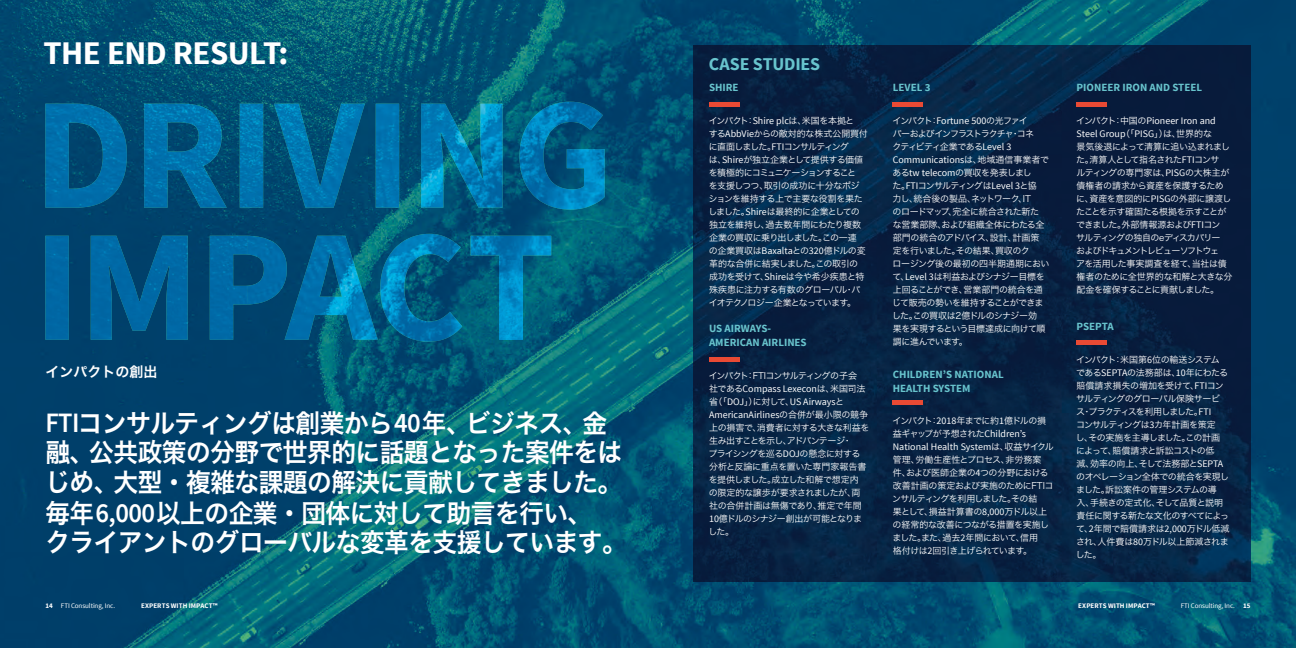
<style>
.page{position:relative;width:1296px;height:648px;background:#fff}
.page>*{position:absolute;margin:0;border:0;box-sizing:border-box;transform-origin:0 0}
.t1{font:700 33px "Source Sans Pro";letter-spacing:-.02em;color:#fff}
.t2{font:26px/29.7px "Hira Kaku Pro N W6";letter-spacing:-.02em;color:#fff;scale:.95 1}
.t3{font:700 18px "Source Sans Pro";letter-spacing:-.01em;color:#68c4cd}
.t4{font:14px "Hira Kaku Pro W6";color:#fff}
.t5{font:700 11px/14px "Source Sans Pro";color:#68c4cd}
.t6{font:10px/13px "Source Sans Pro";color:#fff}
.t7{font:9px/13px "Hira Kaku Pro W3";letter-spacing:-.055em;color:#fff}
.t8{font:9px/13px "Hira Kaku Pro W3";letter-spacing:-.115em;color:#fff}
.t9{font:9px "Hira Kaku Pro W3";letter-spacing:-.085em;color:#fff}
.t10{font:7px "Source Sans Pro";letter-spacing:-.01em;color:#b7b8b9}
.t11{font:700 7px "Source Sans Pro";letter-spacing:.01em;color:#fff}
.s1{font-family:"Source Sans Pro";font-weight:600;font-size:28px}
.s2{font-family:"Source Sans Pro";font-size:10px}
.s3{font-family:"Hira Kaku Pro W3";font-size:9px}
.s4{font-weight:700;color:#0071b3}
</style>
<div class="page">
<img style="left:0;top:0;width:1296px;height:648px">
<img style="left:693px;top:45px;width:558px;height:536px">
<img style="left:109px;top:234px;width:352px;height:97px">
<img style="left:45px;top:236px;width:203px;height:104px">
<img style="left:385px;top:234px;width:44px;height:29px">
<img style="left:450px;top:236px;width:101px;height:25px">
<img style="left:499px;top:260px;width:24px;height:80px">
<img style="left:450px;top:312px;width:12px;height:24px">
<img style="left:385px;top:315px;width:62px;height:6px">
<img style="left:45px;top:102px;width:558px;height:106px">
<img style="left:144px;top:104px;width:321px;height:104px">
<img style="left:520px;top:102px;width:50px;height:49px">
<hr style="left:709px;top:102px;width:30px;height:4px;background:#e94a34">
<hr style="left:709px;top:357px;width:30px;height:4px;background:#e94a34">
<hr style="left:893px;top:102px;width:30px;height:4px;background:#e94a34">
<hr style="left:1076px;top:102px;width:31px;height:4px;background:#e94a34">
<hr style="left:893px;top:400px;width:30px;height:4px;background:#e94a34">
<hr style="left:1076px;top:341px;width:31px;height:4px;background:#e94a34">
<h1 class="t1" style="left:44px;top:32px;width:246px">THE END RESULT:</h1>
<h3 class="t4" style="left:45px;top:359px;width:114px">インパクトの創出</h3>
<h2 class="t2" style="left:45px;top:407px;width:614px"><span class="s1">FTI</span>コンサルティングは創業から<span class="s1">40</span>年、ビジネス、金融、公共政策の分野で世界的に話題となった案件をはじめ、大型・複雑な課題の解決に貢献してきました。毎年<span class="s1">6,000</span>以上の企業・団体に対して助言を行い、　クライアントのグローバルな変革を支援しています。</h2>
<h3 class="t3" style="left:709px;top:53px;width:113px">CASE STUDIES</h3>
<p class="t5" style="left:709px;top:81px;width:31px">SHIRE</p>
<p class="t7" style="left:708px;top:114px;width:161px">インパクト：<span class="s2">Shire plc</span>は、米国を本拠と<br>する<span class="s2">AbbVie</span>からの敵対的な株式公開買付に直面しました。<span class="s2">FTI</span>コンサルティング<br>は、<span class="s2">Shire</span>が独立企業として提供する価値を積極的にコミュニケーションすること<br>を支援しつつ、取引の成功に十分なポジションを維持する上で主要な役割を果たしました。<span class="s2">Shire</span>は最終的に企業としての独立を維持し、過去数年間にわたり複数企業の買収に乗り出しました。この一連<br>の企業買収は<span class="s2">Baxalta</span>との<span class="s2">320</span>億ドルの変革的な合併に結実しました。この取引の成功を受けて、<span class="s2">Shire</span>は今や希少疾患と特殊疾患に注力する有数のグローバル・バイオテクノロジー企業となっています。</p>
<p class="t5" style="left:709px;top:322px;width:99px">US AIRWAYS-<br>AMERICAN AIRLINES</p>
<p class="t9" style="left:709px;top:368px;width:150px">インパクト：FTIコンサルティングの子会</p>
<p class="t6" style="left:709px;top:382px;width:161px"><span class="s3">社である</span>Compass Lexecon<span class="s3">は、米国司法省（「</span>DOJ<span class="s3">」）に対して、</span>US Airways<span class="s3">と<br></span>AmericanAirlines<span class="s3">の合併が最小限の競争</span></p>
<p class="t7" style="left:708px;top:420px;width:163px">上の損害で、消費者に対する大きな利益を生み出すことを示し、アドバンテージ・<br>プライシングを巡る<span class="s2">DOJ</span>の懸念に対する分析と反論に重点を置いた専門家報告書を提供しました。成立した和解で想定内の限定的な譲歩が要求されましたが、両社の合併計画は無傷であり、推定で年間<br><span class="s2">10</span>億ドルのシナジー創出が可能となりました。</p>
<p class="t5" style="left:893px;top:81px;width:39px">LEVEL 3</p>
<p class="t8" style="left:892px;top:114px;width:143px">インパクト：<span class="s2">Fortune 500</span>の光ファイバーおよびインフラストラクチャ・コネクティビティ企業である<span class="s2">Level 3</span></p>
<p class="t6" style="left:893px;top:153px;width:158px">Communications<span class="s3">は、地域通信事業者で</span></p>
<p class="t7" style="left:892px;top:166px;width:159px">ある<span class="s2">tw telecom</span>の買収を発表しまし<br>た。<span class="s2">FTI</span>コンサルティングは<span class="s2">Level 3</span>と協<br>力し、統合後の製品、ネットワーク、IT<br>のロードマップ、完全に統合された新たな営業部隊、および組織全体にわたる全部門の統合のアドバイス、設計、計画策定を行いました。その結果、買収のク<br>ロージング後の最初の四半期通期において、<span class="s2">Level 3</span>は利益およびシナジー目標を上回ることができ、営業部門の統合を通じて販売の勢いを維持することができました。この買収は2億ドルのシナジー効<br>果を実現するという目標達成に向けて順調に進んでいます。</p>
<p class="t5" style="left:893px;top:367px;width:112px">CHILDREN’S NATIONAL<br>HEALTH SYSTEM</p>
<p class="t7" style="left:893px;top:414px;width:155px">インパクト：<span class="s2">2018</span>年までに約<span class="s2">1</span>億ドルの損益ギャップが予想された<span class="s2">Childrenʼs</span></p>
<p class="t6" style="left:893px;top:441px;width:162px">National Health System<span class="s3">は、収益サイクル</span></p>
<p class="t7" style="left:892px;top:453px;width:163px">管理、労働生産性とプロセス、非労務案<br>件、および医師企業の<span class="s2">4</span>つの分野における改善計画の策定および実施のためにFTIコンサルティングを利用しました。その結<br>果として、損益計算書の<span class="s2">8,000</span>万ドル以上の経常的な改善につながる措置を実施しました。また、過去<span class="s2">2</span>年間において、信用<br>格付けは<span class="s2">2</span>回引き上げられています。</p>
<p class="t5" style="left:1077px;top:81px;width:127px">PIONEER IRON AND STEEL</p>
<p class="t6" style="left:1076px;top:114px;width:141px"><span class="s3">インパクト：中国の</span>Pioneer Iron and<br>Steel Group<span class="s3">（「</span>PISG<span class="s3">」）は、世界的な</span></p>
<p class="t7" style="left:1076px;top:140px;width:158px">景気後退によって清算に追い込まれました。清算人として指名された<span class="s2">FTI</span>コンサ<br>ルティングの専門家は、<span class="s2">PISG</span>の大株主が債権者の請求から資産を保護するために、資産を意図的に<span class="s2">PISG</span>の外部に譲渡したことを示す確固たる根拠を示すことができました。外部情報源および<span class="s2">FTI</span>コン<br>サルティングの独自のeディスカバリー<br>およびドキュメントレビューソフトウェ<br>アを活用した事実調査を経て、当社は債権者のために全世界的な和解と大きな分配金を確保することに貢献しました。</p>
<p class="t5" style="left:1077px;top:320px;width:39px">PSEPTA</p>
<p class="t7" style="left:1076px;top:353px;width:155px">インパクト：米国第<span class="s2">6</span>位の輸送システムである<span class="s2">SEPTA</span>の法務部は、<span class="s2">10</span>年にわたる賠償請求損失の増加を受けて、<span class="s2">FTI</span>コンサルティングのグローバル保険サービス・プラクティスを利用しました。<span class="s2">FTI<br></span>コンサルティングは<span class="s2">3</span>カ年計画を策定<br>し、その実施を主導しました。この計画によって、賠償請求と訴訟コストの低<br>減、効率の向上、そして法務部と<span class="s2">SEPTA</span>のオペレーション全体での統合を実現しました。訴訟案件の管理システムの導<br>入、手続きの定式化、そして品質と説明責任に関する新たな文化のすべてによって、<span class="s2">2</span>年間で賠償請求は<span class="s2">2,000</span>万ドル低減され、人件費は<span class="s2">80</span>万ドル以上節減されました。</p>
<p class="t10" style="left:45px;top:601px;width:71px"><span class="s4">14</span> FTI Consulting, Inc.</p>
<p class="t10" style="left:1181px;top:601px;width:71px">FTI Consulting, Inc. <span class="s4">15</span></p>
<p class="t11" style="left:141px;top:601px;width:78px">EXPERTS WITH IMPACT™</p>
<p class="t11" style="left:1078px;top:601px;width:78px">EXPERTS WITH IMPACT™</p>
</div>
